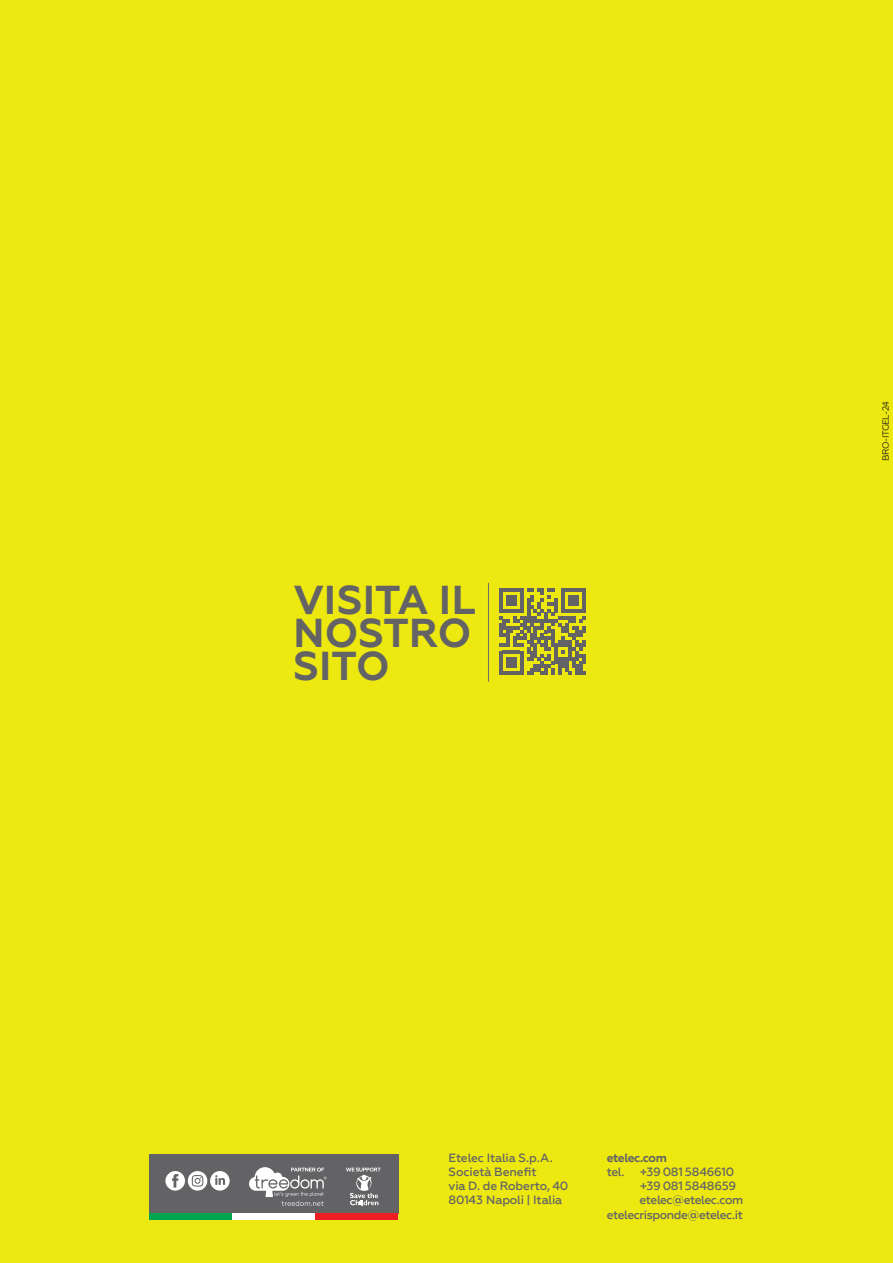
<style>
.page{position:relative;width:893px;height:1263px;background:#ece810}
.page>*{position:absolute;margin:0;border:0;box-sizing:border-box;transform-origin:0 0}
.t1{font:700 40.35px/32.8px "Geometria";letter-spacing:-.005em;color:#636366;text-align:justify}
.t2{font:500 12px "Geometria";letter-spacing:-.02em;color:#636366}
.t3{font:500 12px "Geometria";letter-spacing:-.04em;color:#636366}
.t4{font:700 12px "Geometria";letter-spacing:-.04em;color:#636366}
.t5{font:9px "Geometria";letter-spacing:-.05em;color:#231f20}
</style>
<div class="page">
<svg style="left:499px;top:588px;width:87px;height:87px"></svg>
<hr style="left:488px;top:583px;width:1px;height:99px;background:#6c6d70">
<div style="left:149px;top:1154px;width:249px;height:60px;background:#636366"></div>
<div style="left:314px;top:1213px;width:84px;height:6px;background:#ee1d23"></div>
<div style="left:232px;top:1213px;width:82px;height:6px;background:#fff"></div>
<div style="left:149px;top:1213px;width:83px;height:6px;background:#00a54f"></div>
<svg style="left:249px;top:1167px;width:77px;height:39px"></svg>
<svg style="left:165px;top:1171px;width:65px;height:19px"></svg>
<svg style="left:346px;top:1167px;width:35px;height:38px"></svg>
<p class="t1" style="left:293px;top:584px;width:184px">VISITA IL NOSTRO SITO</p>
<p class="t5" style="left:880px;top:461px;width:62px;rotate:-90deg">BRO-ITGEL-24</p>
<p class="t2" style="left:449px;top:1150px;width:106px">Etelec Italia S.p.A.</p>
<p class="t2" style="left:449px;top:1164px;width:89px">Società Benefit</p>
<p class="t2" style="left:449px;top:1179px;width:121px">via D. de Roberto, 40</p>
<p class="t2" style="left:449px;top:1193px;width:115px">80143 Napoli | Italia</p>
<p class="t4" style="left:607px;top:1150px;width:62px">etelec.com</p>
<p class="t2" style="left:607px;top:1164px;width:19px">tel.</p>
<p class="t2" style="left:640px;top:1164px;width:96px">+39 081 5846610</p>
<p class="t2" style="left:640px;top:1179px;width:98px">+39 081 5848659</p>
<p class="t3" style="left:639px;top:1193px;width:105px">etelec@etelec.com</p>
<p class="t2" style="left:607px;top:1207px;width:138px">etelecrisponde@etelec.it</p>
</div>
